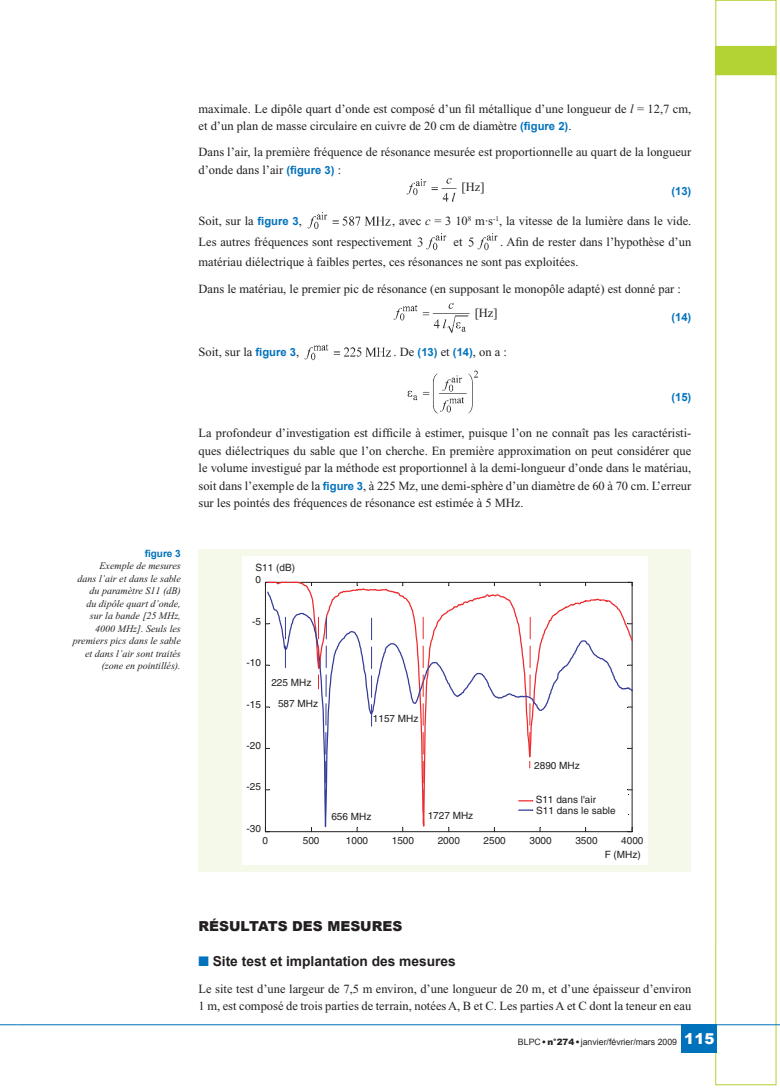
<style>
.page{position:relative;width:780px;height:1088px;background:#fff}
.page>*{position:absolute;margin:0;border:0;box-sizing:border-box;transform-origin:0 0}
.t1{font:700 13.75px "Arial";color:#231f20}
.t2{font:900 13.75px "Arial";color:#231f20}
.t3{font:12.5px/17.5px "Times";color:#231f20}
.t4{font:700 11.25px "Arial";color:#0072bc}
.t5{font:italic 10px/12.5px "Times";color:#231f20;text-align:right}
.t6{font:10px/11.1px "Helvetica";color:#231f20}
.t7{font:700 10px "Arial";color:#0072bc}
.t8{font:8.75px "Arial";color:#231f20}
.s1{font-style:italic}
.s2{font-family:"Arial";font-weight:700;font-size:11.25px;color:#0072bc}
.s3{color:#0072bc}
.s4{font-weight:900}
.s5{font-weight:900;font-size:15px;color:#fff}
</style>
<div class="page">
<svg style="left:0;top:1024px;width:18px;height:1px"></svg>
<svg style="left:715px;top:0;width:61px;height:1085px"></svg>
<div style="left:681px;top:1024px;width:36px;height:29px;background:#0072bc"></div>
<hr style="left:18px;top:1024px;width:762px;height:1px;background:#0072bc">
<img style="left:406px;top:177px;width:51px;height:25px">
<img style="left:307px;top:212px;width:84px;height:18px">
<img style="left:417px;top:233px;width:30px;height:18px">
<img style="left:468px;top:233px;width:30px;height:18px">
<img style="left:393px;top:303px;width:77px;height:30px">
<img style="left:304px;top:344px;width:87px;height:17px">
<img style="left:407px;top:370px;width:71px;height:44px">
<div style="left:198px;top:550px;width:493px;height:322px;background:#f5f9e9"></div>
<div style="left:242px;top:557px;width:406px;height:308px;background:#fff"></div>
<hr style="left:265px;top:582px;width:1px;height:250px;background:#231f20">
<svg style="left:265px;top:581px;width:25px;height:4px"></svg>
<svg style="left:290px;top:581px;width:343px;height:9px"></svg>
<svg style="left:266px;top:590px;width:367px;height:243px"></svg>
<svg style="left:372px;top:617px;width:159px;height:208px"></svg>
<svg style="left:285px;top:617px;width:87px;height:215px"></svg>
<p class="t7" style="left:145px;top:547px;width:38px">figure 3</p>
<p class="t5" style="left:73px;top:560px;width:109px">Exemple de mesures<br>dans l’air et dans le sable du paramètre S11 (dB)<br>du dipôle quart d’onde, sur la bande [25 MHz,<br>4000 MHz]. Seuls les premiers pics dans le sable et dans l’air sont traités (zone en pointillés).</p>
<p class="t3" style="left:198px;top:100px;width:494px">maximale. Le dipôle quart d’onde est composé d’un fil métallique d’une longueur de <span class="s1">l</span> = 12,7 cm, et d’un plan de masse circulaire en cuivre de 20 cm de diamètre <span class="s2">(figure 2)</span>.</p>
<p class="t3" style="left:198px;top:143px;width:494px">Dans l’air, la première fréquence de résonance mesurée est proportionnelle au quart de la longueur</p>
<p class="t3" style="left:198px;top:161px;width:144px">d’onde dans l’air <span class="s2">(figure 3)</span> :</p>
<p class="t3" style="left:461px;top:178px;width:24px">[Hz]</p>
<p class="t3" style="left:198px;top:212px;width:105px">Soit, sur la <span class="s2">figure 3</span>,</p>
<p class="t4" style="left:671px;top:184px;width:22px">(13)</p>
<p class="t3" style="left:198px;top:210px;width:494px;line-height:21.2px;text-indent:193px">, avec <span class="s1">c</span> = 3 10<sup>8</sup> m·s<sup>-1</sup>, la vitesse de la lumière dans le vide.<br>Les autres fréquences sont respectivement</p>
<p class="t3" style="left:198px;top:232px;width:494px;line-height:20.2px;text-indent:301px">. Afin de rester dans l’hypothèse d’un matériau diélectrique à faibles pertes, ces résonances ne sont pas exploitées.</p>
<p class="t3" style="left:474px;top:276px;width:208px;line-height:24.6px;text-indent:-276px">Dans le matériau, le premier pic de résonance (en supposant le monopôle adapté) est donné par : [Hz]</p>
<p class="t3" style="left:198px;top:343px;width:102px">Soit, sur la <span class="s2">figure 3</span>,</p>
<p class="t3" style="left:393px;top:343px;width:115px">. De <span class="s2">(13)</span> et <span class="s2">(14)</span>, on a :</p>
<p class="t3" style="left:453px;top:233px;width:11px">et</p>
<p class="t4" style="left:671px;top:310px;width:22px">(14)</p>
<p class="t4" style="left:671px;top:389px;width:22px">(15)</p>
<p class="t3" style="left:198px;top:424px;width:494px;text-align:justify">La profondeur d’investigation est difficile à estimer, puisque l’on ne connaît pas les caractéristi&shy;ques diélectriques du sable que l’on cherche. En première approximation on peut considérer que le volume investigué par la méthode est proportionnel à la demi-longueur d’onde dans le matériau, soit dans l’exemple de la <span class="s2">figure 3</span>, à 225 Mz, une demi-sphère d’un diamètre de 60 à 70 cm. L’erreur sur les pointés des fréquences de résonance est estimée à 5 MHz.</p>
<p class="t6" style="left:255px;top:562px;width:41px">S11 (dB)</p>
<p class="t6" style="left:255px;top:574px;width:7px">0</p>
<p class="t6" style="left:252px;top:616px;width:10px">-5</p>
<p class="t6" style="left:246px;top:657px;width:16px">-10</p>
<p class="t6" style="left:246px;top:698px;width:16px">-15</p>
<p class="t6" style="left:278px;top:671px;width:42px;line-height:21px;text-indent:-7px">225 MHz<br>587 MHz</p>
<p class="t6" style="left:246px;top:740px;width:16px">-20</p>
<p class="t6" style="left:246px;top:781px;width:16px">-25</p>
<p class="t6" style="left:246px;top:823px;width:16px">-30</p>
<p class="t6" style="left:373px;top:712px;width:47px">1157 MHz</p>
<p class="t6" style="left:331px;top:810px;width:42px">656 MHz</p>
<p class="t6" style="left:427px;top:809px;width:47px">1727 MHz</p>
<p class="t6" style="left:534px;top:760px;width:47px">2890 MHz</p>
<p class="t6" style="left:535px;top:794px;width:81px">S11 dans l'air<br>S11 dans le sable</p>
<p class="t6" style="left:262px;top:835px;width:7px">0</p>
<p class="t6" style="left:303px;top:835px;width:18px">500</p>
<p class="t6" style="left:346px;top:835px;width:24px">1000</p>
<p class="t6" style="left:392px;top:835px;width:24px">1500</p>
<p class="t6" style="left:437px;top:835px;width:24px">2000</p>
<p class="t6" style="left:483px;top:835px;width:24px">2500</p>
<p class="t6" style="left:529px;top:835px;width:24px">3000</p>
<p class="t6" style="left:575px;top:835px;width:24px">3500</p>
<p class="t6" style="left:621px;top:835px;width:24px">4000</p>
<p class="t6" style="left:604px;top:849px;width:38px">F (MHz)</p>
<p class="t2" style="left:198px;top:916px;width:205px">RÉSULTATS DES MESURES</p>
<p class="t1" style="left:198px;top:952px;width:259px"><span class="s3">■</span> Site test et implantation des mesures</p>
<p class="t3" style="left:198px;top:979px;width:494px">Le site test d’une largeur de 7,5 m environ, d’une longueur de 20 m, et d’une épaisseur d’environ<br>1 m, est composé de trois parties de terrain, notées A, B et C. Les parties A et C dont la teneur en eau</p>
<p class="t8" style="left:518px;top:1036px;width:198px">BLPC <span class="s4">• N°274 •</span> janvier/février/mars 2009 <span class="s5">115</span></p>
</div>
